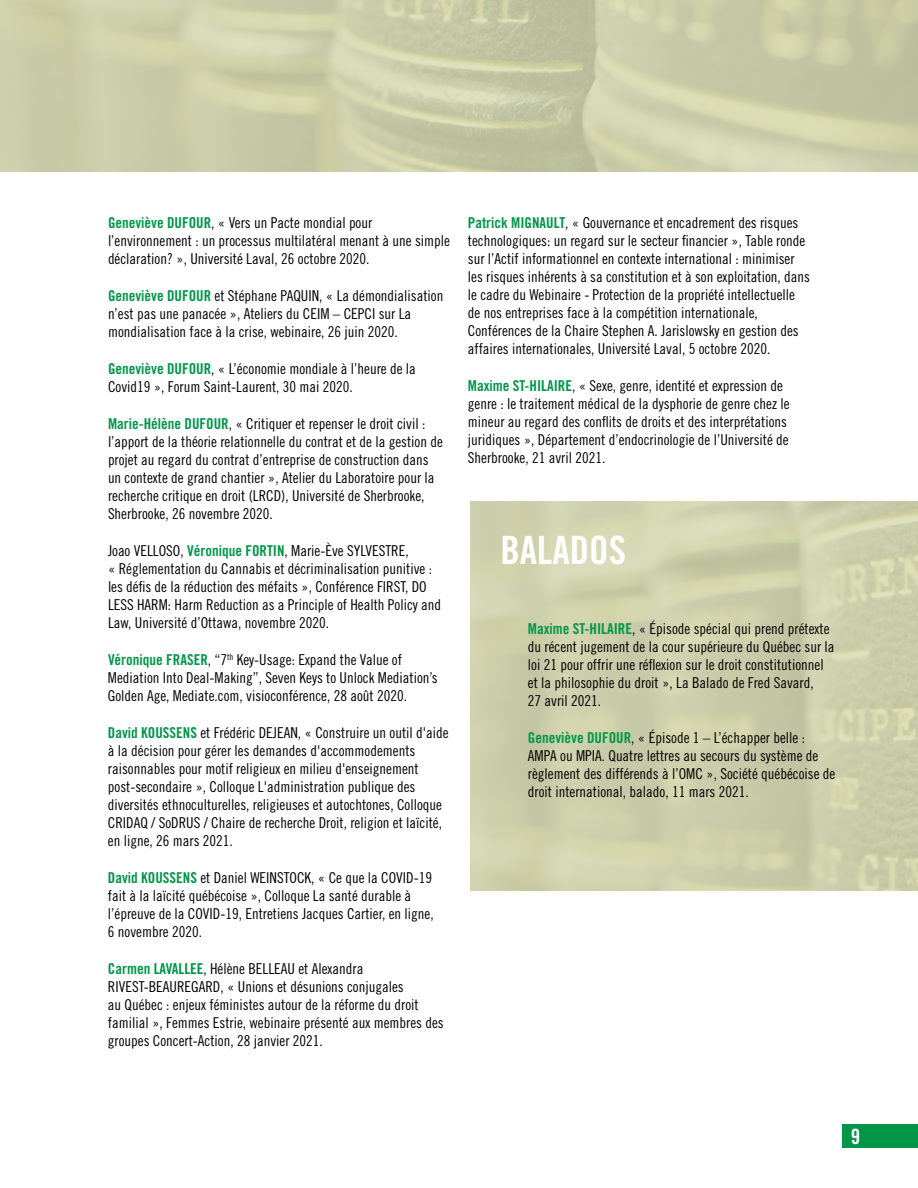
<style>
.page{position:relative;width:918px;height:1188px;background:#fff}
.page>*{position:absolute;margin:0;border:0;box-sizing:border-box;transform-origin:0 0}
.t1{font:39px "Trade Gothic Bold Cond Twenty";color:#fff}
.t2{font:21px "Trade Gothic Bold Cond Twenty";color:#fff}
.t3{font:15px/18px "Trade Gothic Cond Eighteen";color:#000}
.s1{font-family:"Trade Gothic Bold Cond Twenty";color:#009648}
</style>
<div class="page">
<div style="left:842px;top:1124px;width:76px;height:24px;background:#009648"></div>
<svg style="left:0;top:0;width:918px;height:172px;background:#cacca8"></svg>
<svg style="left:471px;top:501px;width:447px;height:390px;background:#cccfab"></svg>
<p class="t3" style="left:108px;top:213px;width:344px"><span class="s1">Geneviève DUFOUR</span>, « Vers un Pacte mondial pour l’environnement : un processus multilatéral menant à une simple déclaration? », Université Laval, 26 octobre 2020.</p>
<p class="t3" style="left:108px;top:286px;width:337px"><span class="s1">Geneviève DUFOUR</span> et Stéphane PAQUIN, « La démondialisation n’est pas une panacée », Ateliers du CEIM – CEPCI sur La mondialisation face à la crise, webinaire, 26 juin 2020.</p>
<p class="t3" style="left:108px;top:359px;width:309px"><span class="s1">Geneviève DUFOUR</span>, « L’économie mondiale à l’heure de la<br>Covid19 », Forum Saint-Laurent, 30 mai 2020.</p>
<p class="t3" style="left:108px;top:414px;width:336px"><span class="s1">Marie-Hélène DUFOUR</span>, « Critiquer et repenser le droit civil : l’apport de la théorie relationnelle du contrat et de la gestion de projet au regard du contrat d’entreprise de construction dans un contexte de grand chantier », Atelier du Laboratoire pour la recherche critique en droit (LRCD), Université de Sherbrooke, Sherbrooke, 26 novembre 2020.</p>
<p class="t3" style="left:108px;top:542px;width:335px">Joao VELLOSO, <span class="s1">Véronique FORTIN</span>, Marie-Ève SYLVESTRE,<br>« Réglementation du Cannabis et décriminalisation punitive : les défis de la réduction des méfaits », Conférence FIRST, DO LESS HARM: Harm Reduction as a Principle of Health Policy and Law, Université d’Ottawa, novembre 2020.</p>
<p class="t3" style="left:108px;top:651px;width:331px"><span class="s1">Véronique FRASER</span>, “7<sup>th</sup> Key-Usage: Expand the Value of<br>Mediation Into Deal-Making”, Seven Keys to Unlock Mediation’s<br>Golden Age, Mediate.com, visioconférence, 28 août 2020.</p>
<p class="t3" style="left:108px;top:724px;width:342px"><span class="s1">David KOUSSENS</span> et Frédéric DEJEAN, « Construire un outil d'aide à la décision pour gérer les demandes d'accommodements raisonnables pour motif religieux en milieu d'enseignement post-secondaire », Colloque L'administration publique des diversités ethnoculturelles, religieuses et autochtones, Colloque CRIDAQ / SoDRUS / Chaire de recherche Droit, religion et laïcité, en ligne, 26 mars 2021.</p>
<p class="t3" style="left:108px;top:869px;width:327px"><span class="s1">David KOUSSENS</span> et Daniel WEINSTOCK, « Ce que la COVID-19 fait à la laïcité québécoise », Colloque La santé durable à l’épreuve de la COVID-19, Entretiens Jacques Cartier, en ligne, 6 novembre 2020.</p>
<p class="t3" style="left:108px;top:960px;width:337px"><span class="s1">Carmen LAVALLEE</span>, Hélène BELLEAU et Alexandra RIVEST‑BEAUREGARD, « Unions et désunions conjugales<br>au Québec : enjeux féministes autour de la réforme du droit familial », Femmes Estrie, webinaire présenté aux membres des groupes Concert-Action, 28 janvier 2021.</p>
<p class="t3" style="left:468px;top:213px;width:344px"><span class="s1">Patrick MIGNAULT</span>, « Gouvernance et encadrement des risques technologiques: un regard sur le secteur financier », Table ronde sur l’Actif informationnel en contexte international : minimiser les risques inhérents à sa constitution et à son exploitation, dans le cadre du Webinaire - Protection de la propriété intellectuelle de nos entreprises face à la compétition internationale, Conférences de la Chaire Stephen A. Jarislowsky en gestion des affaires internationales, Université Laval, 5 octobre 2020.</p>
<p class="t3" style="left:468px;top:376px;width:323px"><span class="s1">Maxime ST-HILAIRE</span>, « Sexe, genre, identité et expression de genre : le traitement médical de la dysphorie de genre chez le mineur au regard des conflits de droits et des interprétations juridiques », Département d’endocrinologie de l’Université de Sherbrooke, 21 avril 2021.</p>
<h1 class="t1" style="left:500px;top:527px;width:127px">BALADOS</h1>
<p class="t3" style="left:528px;top:619px;width:308px"><span class="s1">Maxime ST-HILAIRE</span>, « Épisode spécial qui prend prétexte du récent jugement de la cour supérieure du Québec sur la loi 21 pour offrir une réflexion sur le droit constitutionnel et la philosophie du droit », La Balado de Fred Savard,<br>27 avril 2021.</p>
<p class="t3" style="left:528px;top:728px;width:309px"><span class="s1">Geneviève DUFOUR</span>, « Épisode 1 – L’échapper belle :<br>AMPA ou MPIA. Quatre lettres au secours du système de règlement des différends à l’OMC », Société québécoise de droit international, balado, 11 mars 2021.</p>
<h2 class="t2" style="left:851px;top:1123px;width:11px">9</h2>
</div>
